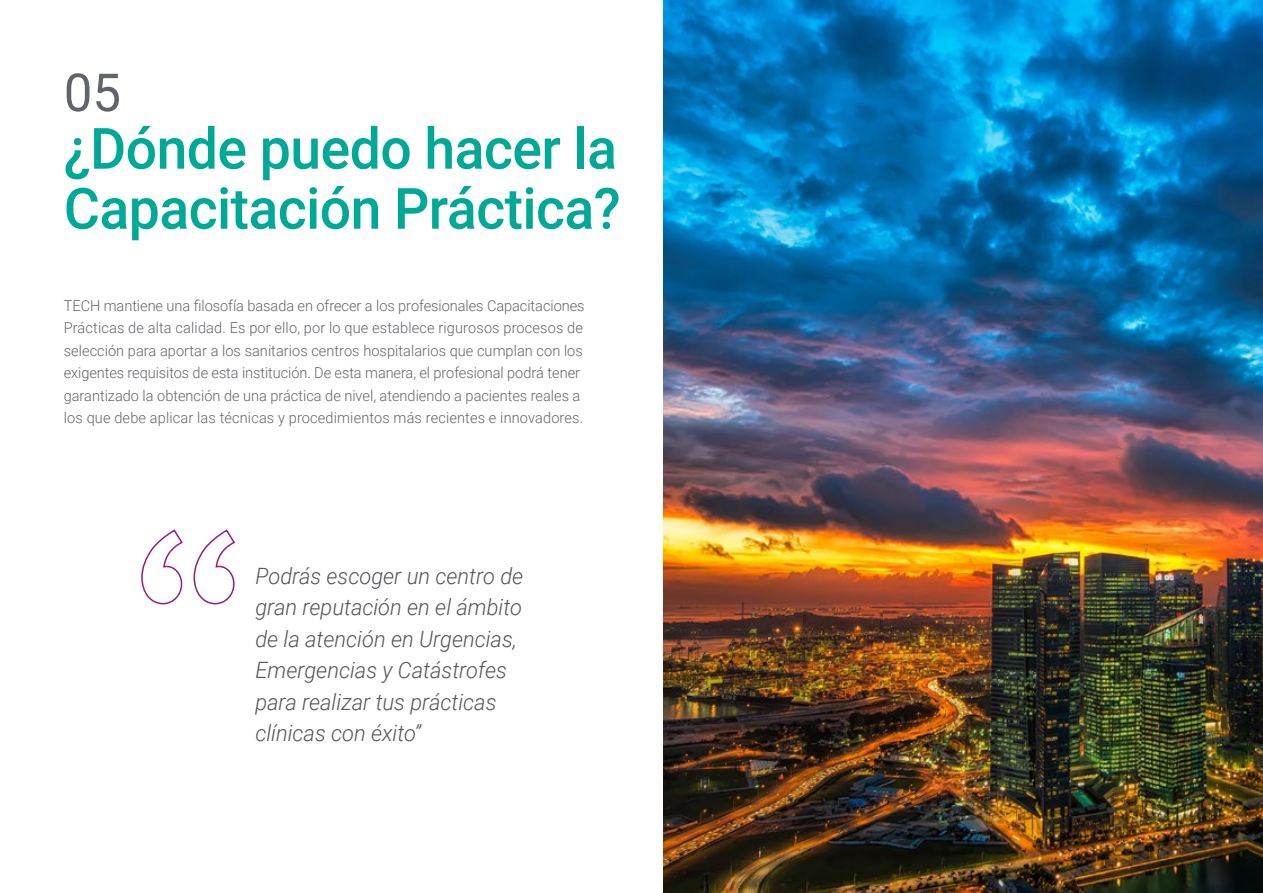
<style>
.page{position:relative;width:1263px;height:893px;background:#fff}
.page>*{position:absolute;margin:0;border:0;box-sizing:border-box;transform-origin:0 0}
.t1{font:500 57px/60px "Roboto";letter-spacing:-.01em;color:#00a996}
.t2{font:52.5px "Roboto";color:#61646a}
.t3{font:italic 300 22.5px/31.5px "Roboto";color:#52555b}
.t4{font:300 15px/22.5px "Roboto";color:#61646a}
</style>
<div class="page">
<svg style="left:141px;top:529px;width:94px;height:76px"></svg>
<img style="left:663px;top:0;width:600px;height:893px">
<h2 class="t2" style="left:64px;top:56px;width:59px">05</h2>
<h1 class="t1" style="left:64px;top:116px;width:558px">¿Dónde puedo hacer la<br>Capacitación Práctica?</h1>
<p class="t4" style="left:64px;top:293px;width:522px">TECH mantiene una filosofía basada en ofrecer a los profesionales Capacitaciones Prácticas de alta calidad. Es por ello, por lo que establece rigurosos procesos de selección para aportar a los sanitarios centros hospitalarios que cumplan con los exigentes requisitos de esta institución. De esta manera, el profesional podrá tener garantizado la obtención de una práctica de nivel, atendiendo a pacientes reales a los que debe aplicar las técnicas y procedimientos más recientes e innovadores.</p>
<h3 class="t3" style="left:255px;top:559px;width:269px">Podrás escoger un centro de gran reputación en el ámbito de la atención en Urgencias,<br>Emergencias y Catástrofes para realizar tus prácticas clínicas con éxito”</h3>
</div>
